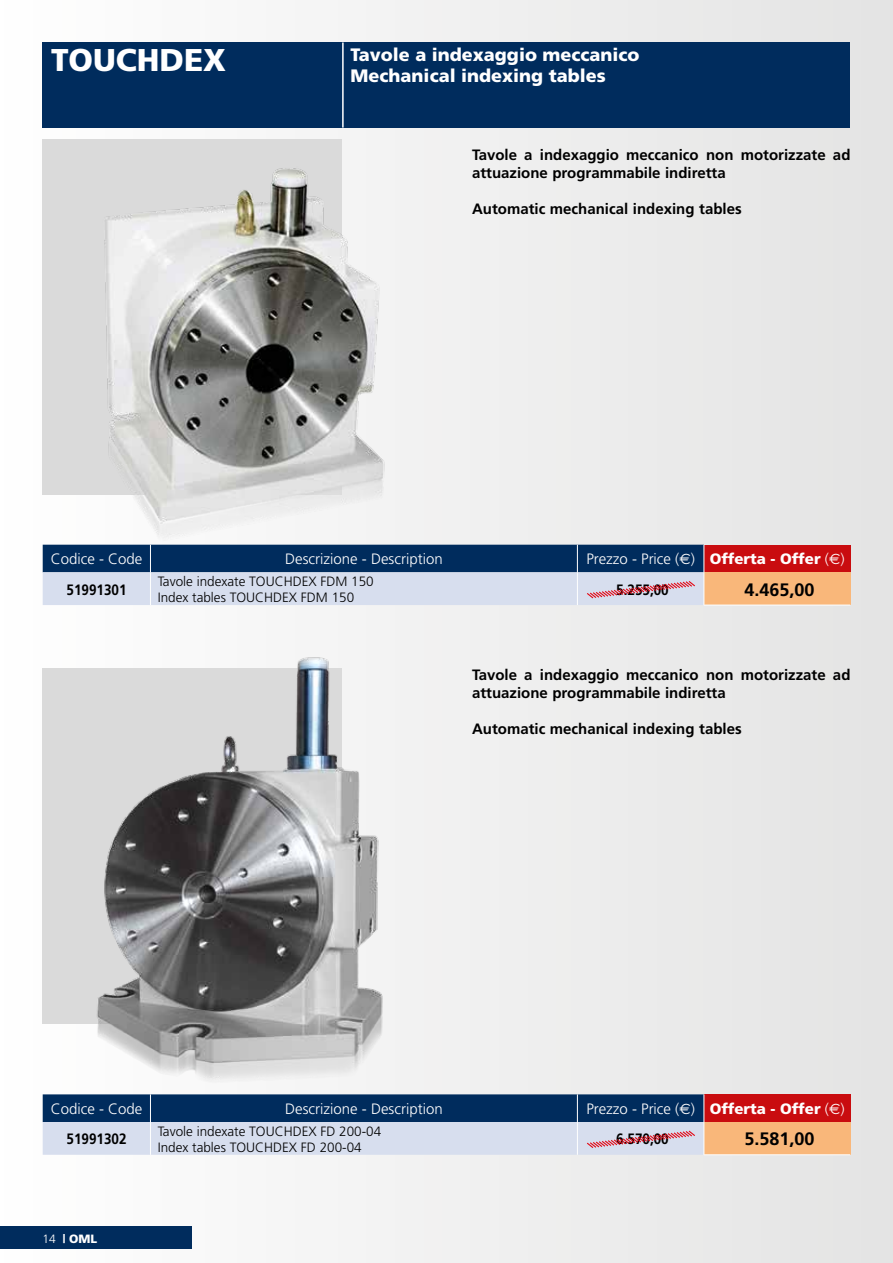
<style>
.page{position:relative;width:893px;height:1263px;background:#fff}
.page>*{position:absolute;margin:0;border:0;box-sizing:border-box;transform-origin:0 0}
.t1{font:900 31.5px "Frutiger";color:#fff}
.t2{font:900 18px/21.6px "Frutiger";color:#fff}
.t3{font:700 18px "Frutiger";color:#000}
.t4{font:700 15px/18px "Frutiger";color:#000}
.t5{font:300 15px "Frutiger";color:#fff}
.t6{font:700 15px "Frutiger";color:#000;scale:.9 1}
.t7{font:300 13.5px/16.2px "Frutiger";color:#000}
.t8{font:900 12px "Frutiger";color:#fff}
.s1{font-family:"Euro Sans";font-weight:400}
.s2{font-weight:900}
.s3{font-weight:300}
</style>
<div class="page">
<div style="left:0;top:0;width:893px;height:1263px;background:linear-gradient(to right,#fafbfc,#e4e4e4)"></div>
<div style="left:43px;top:43px;width:807px;height:85px;background:#002c5d"></div>
<hr style="left:342px;top:43px;width:2px;height:85px;background:#fff">
<div style="left:0;top:1227px;width:191px;height:22px;background:#002c5d"></div>
<div style="left:43px;top:668px;width:299px;height:355px;background:#dadada"></div>
<img style="left:76px;top:653px;width:336px;height:441px">
<div style="left:43px;top:139px;width:299px;height:355px;background:#dadada"></div>
<img style="left:64px;top:162px;width:345px;height:383px">
<div style="left:704px;top:545px;width:146px;height:27px;background:#c90c0f"></div>
<div style="left:704px;top:572px;width:146px;height:33px;background:#f9b77a"></div>
<hr style="left:704px;top:605px;width:146px;height:1px;background:#fff">
<div style="left:704px;top:1094px;width:146px;height:28px;background:#c90c0f"></div>
<div style="left:704px;top:1122px;width:146px;height:33px;background:#f9b77a"></div>
<hr style="left:704px;top:1154px;width:146px;height:1px;background:#fff">
<svg style="left:43px;top:545px;width:662px;height:60px;background:#768cab"></svg>
<svg style="left:43px;top:1094px;width:662px;height:61px;background:#768cab"></svg>
<h1 class="t1" style="left:51px;top:41px;width:177px">TOUCHDEX</h1>
<p class="t2" style="left:351px;top:43px;width:290px">Tavole a indexaggio meccanico<br>Mechanical indexing tables</p>
<p class="t4" style="left:472px;top:145px;width:380px">Tavole a indexaggio meccanico non motorizzate ad attuazione programmabile indiretta</p>
<p class="t4" style="left:472px;top:199px;width:271px">Automatic mechanical indexing tables</p>
<p class="t5" style="left:51px;top:551px;width:93px">Codice - Code</p>
<p class="t5" style="left:285px;top:551px;width:159px">Descrizione - Description</p>
<p class="t5" style="left:586px;top:551px;width:260px">Prezzo - Price (<span class="s1">E</span>) <span class="s2">Offerta - Offer</span> (<span class="s1">E</span>)</p>
<p class="t6" style="left:67px;top:580px;width:68px">51991301</p>
<p class="t7" style="left:158px;top:573px;width:218px">Tavole indexate TOUCHDEX FDM 150<br>Index tables TOUCHDEX FDM 150</p>
<p class="t6" style="left:616px;top:580px;width:60px">5.255,00</p>
<p class="t3" style="left:745px;top:579px;width:72px">4.465,00</p>
<p class="t4" style="left:472px;top:665px;width:380px">Tavole a indexaggio meccanico non motorizzate ad attuazione programmabile indiretta</p>
<p class="t4" style="left:472px;top:719px;width:271px">Automatic mechanical indexing tables</p>
<p class="t5" style="left:51px;top:1100px;width:93px">Codice - Code</p>
<p class="t5" style="left:285px;top:1100px;width:159px">Descrizione - Description</p>
<p class="t5" style="left:586px;top:1100px;width:260px">Prezzo - Price (<span class="s1">E</span>) <span class="s2">Offerta - Offer</span> (<span class="s1">E</span>)</p>
<p class="t6" style="left:67px;top:1130px;width:68px">51991302</p>
<p class="t7" style="left:158px;top:1123px;width:225px">Tavole indexate TOUCHDEX FD 200-04<br>Index tables TOUCHDEX FD 200-04</p>
<p class="t6" style="left:616px;top:1130px;width:60px">6.570,00</p>
<p class="t3" style="left:745px;top:1128px;width:72px">5.581,00</p>
<p class="t8" style="left:43px;top:1232px;width:56px"><span class="s3">14</span> | OML</p>
</div>
